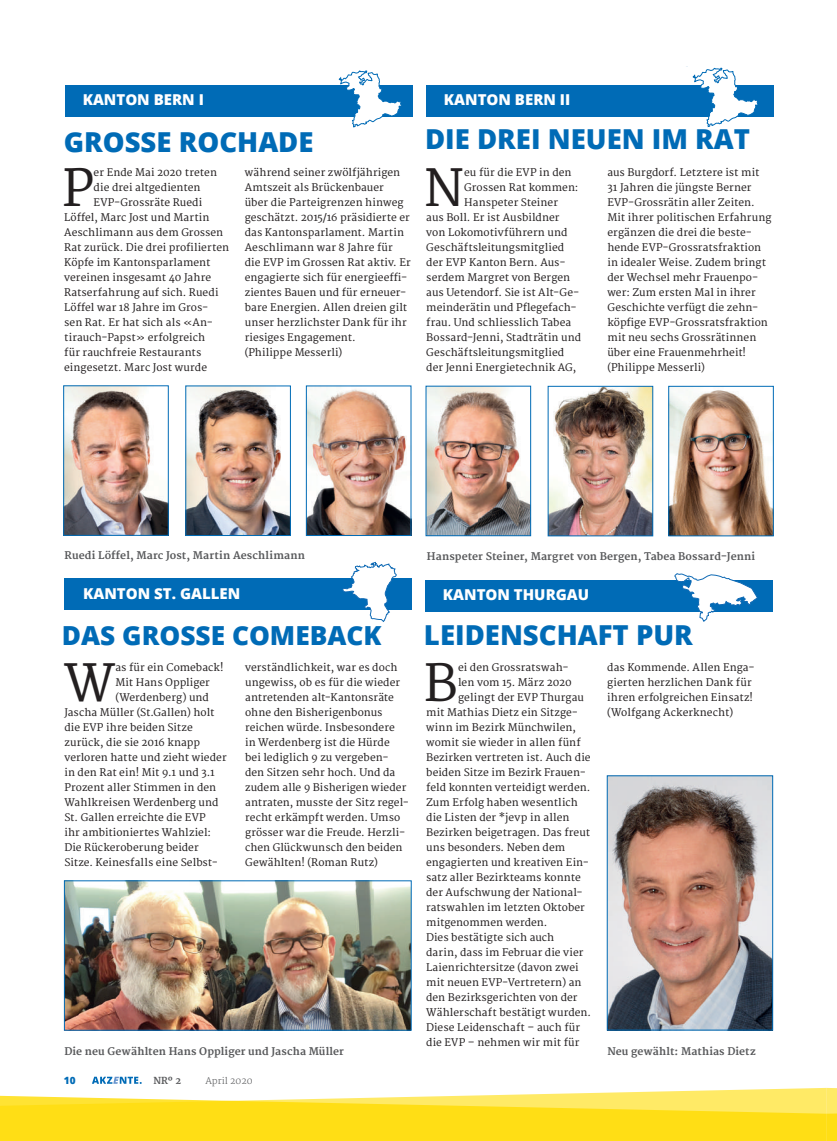
<style>
.page{position:relative;width:837px;height:1141px;background:#fff}
.page>*{position:absolute;margin:0;border:0;box-sizing:border-box;transform-origin:0 0}
.t1{font:49.75px "Merriweather";color:#231f20}
.t2{font:800 27.5px "Open Sans";color:#006bb6}
.t3{font:800 26.25px "Open Sans";color:#006bb6}
.t4{font:800 15px "Open Sans";color:#fff}
.t5{font:10.25px/15px "Merriweather";letter-spacing:.005em;color:#231f20}
.t6{font:700 10.25px "Merriweather";letter-spacing:.01em;color:#57585a}
.t7{font:800 10px "Open Sans";color:#006bb6}
.t8{font:700 9.38px "Merriweather";color:#57585a}
.t9{font:300 9px "Merriweather";color:#57585a}
</style>
<div class="page">
<svg style="left:0;top:1077px;width:836px;height:64px"></svg>
<div style="left:426px;top:85px;width:347px;height:31px;background:#006bb6"></div>
<svg style="left:692px;top:67px;width:66px;height:61px"></svg>
<div style="left:65px;top:85px;width:347px;height:31px;background:#006bb6"></div>
<img style="left:65px;top:388px;width:101px;height:145px">
<svg style="left:338px;top:70px;width:64px;height:57px"></svg>
<div style="left:64px;top:579px;width:348px;height:31px;background:#006bb6"></div>
<img style="left:66px;top:883px;width:343px;height:145px">
<svg style="left:342px;top:562px;width:54px;height:60px"></svg>
<img style="left:187px;top:388px;width:101px;height:146px">
<img style="left:308px;top:389px;width:101px;height:145px">
<div style="left:306px;top:386px;width:105px;height:150px;border:1px solid #006bb6"></div>
<img style="left:427px;top:388px;width:101px;height:146px">
<img style="left:549px;top:388px;width:101px;height:146px">
<div style="left:547px;top:386px;width:105px;height:150px;border:1px solid #006bb6"></div>
<img style="left:670px;top:388px;width:101px;height:146px">
<div style="left:668px;top:386px;width:105px;height:150px;border:1px solid #006bb6"></div>
<div style="left:425px;top:580px;width:347px;height:32px;background:#006bb6"></div>
<img style="left:609px;top:778px;width:161px;height:250px">
<div style="left:607px;top:776px;width:165px;height:254px;border:1px solid #006bb6"></div>
<svg style="left:674px;top:573px;width:83px;height:49px"></svg>
<h3 class="t4" style="left:83px;top:88px;width:123px">KANTON BERN I</h3>
<h3 class="t4" style="left:444px;top:88px;width:128px">KANTON BERN II</h3>
<h2 class="t2" style="left:64px;top:121px;width:251px">GROSSE ROCHADE</h2>
<h1 class="t1" style="left:62px;top:159px;width:33px">P</h1>
<p class="t5" style="left:94px;top:165px;width:125px">er Ende Mai 2020 treten</p>
<p class="t5" style="left:94px;top:180px;width:108px">die drei altgedienten</p>
<p class="t5" style="left:94px;top:195px;width:110px">EVP-Grossräte Ruedi</p>
<p class="t5" style="left:64px;top:210px;width:147px">Löffel, Marc Jost und Martin</p>
<p class="t5" style="left:64px;top:225px;width:160px">Aeschlimann aus dem Grossen</p>
<p class="t5" style="left:64px;top:240px;width:166px">Rat zurück. Die drei profilierten</p>
<p class="t5" style="left:64px;top:255px;width:148px">Köpfe im Kantonsparlament</p>
<p class="t5" style="left:64px;top:270px;width:148px">vereinen insgesamt 40 Jahre</p>
<p class="t5" style="left:64px;top:285px;width:156px">Ratserfahrung auf sich. Ruedi</p>
<p class="t5" style="left:64px;top:300px;width:146px">Löffel war 18 Jahre im Gros-</p>
<p class="t5" style="left:64px;top:315px;width:150px">sen Rat. Er hat sich als «An-</p>
<p class="t5" style="left:64px;top:330px;width:142px">tirauch-Papst» erfolgreich</p>
<p class="t5" style="left:64px;top:345px;width:138px">für rauchfreie Restaurants</p>
<p class="t5" style="left:64px;top:360px;width:144px">eingesetzt. Marc Jost wurde</p>
<p class="t5" style="left:245px;top:165px;width:167px">während seiner zwölfjährigen<br>Amtszeit als Brückenbauer<br>über die Parteigrenzen hinweg geschätzt. 2015/16 präsidierte er das Kantonsparlament. Martin<br>Aeschlimann war 8 Jahre für die EVP im Grossen Rat aktiv. Er engagierte sich für energieeffi&shy;zientes Bauen und für erneuer&shy;bare Energien. Allen dreien gilt unser herzlichster Dank für ihr riesiges Engagement.<br>(Philippe Messerli)</p>
<h2 class="t2" style="left:425px;top:119px;width:326px">DIE DREI NEUEN IM RAT</h2>
<p class="t5" style="left:607px;top:165px;width:165px">aus Burgdorf. Letztere ist mit<br>31 Jahren die jüngste Berner<br>EVP-Grossrätin aller Zeiten.<br>Mit ihrer politischen Erfahrung ergänzen die drei die beste&shy;hende EVP-Grossratsfraktion in idealer Weise. Zudem bringt der Wechsel mehr Frauenpo&shy;wer: Zum ersten Mal in ihrer<br>Geschichte verfügt die zehn&shy;köpfige EVP-Grossratsfraktion mit neu sechs Grossrätinnen über eine Frauenmehrheit! (Philippe Messerli)</p>
<h1 class="t1" style="left:423px;top:159px;width:42px">N</h1>
<p class="t5" style="left:464px;top:165px;width:109px">eu für die EVP in den</p>
<p class="t5" style="left:464px;top:180px;width:116px">Grossen Rat kommen:</p>
<p class="t5" style="left:464px;top:195px;width:95px">Hanspeter Steiner</p>
<p class="t5" style="left:426px;top:210px;width:135px">aus Boll. Er ist Ausbildner</p>
<p class="t5" style="left:426px;top:225px;width:143px">von Lokomotivführern und</p>
<p class="t5" style="left:426px;top:240px;width:139px">Geschäftsleitungsmitglied</p>
<p class="t5" style="left:426px;top:255px;width:141px">der EVP Kanton Bern. Aus-</p>
<p class="t5" style="left:426px;top:270px;width:145px">serdem Margret von Bergen</p>
<p class="t5" style="left:426px;top:285px;width:154px">aus Uetendorf. Sie ist Alt-Ge-</p>
<p class="t5" style="left:426px;top:300px;width:152px">meinderätin und Pflegefach-</p>
<p class="t5" style="left:426px;top:315px;width:146px">frau. Und schliesslich Tabea</p>
<p class="t5" style="left:426px;top:330px;width:156px">Bossard-Jenni, Stadträtin und</p>
<p class="t5" style="left:426px;top:345px;width:139px">Geschäftsleitungsmitglied</p>
<p class="t5" style="left:426px;top:360px;width:151px">der Jenni Energietechnik AG,</p>
<p class="t6" style="left:65px;top:550px;width:242px">Ruedi Löffel, Marc Jost, Martin Aeschlimann</p>
<h3 class="t4" style="left:83px;top:582px;width:158px">KANTON ST. GALLEN</h3>
<h3 class="t3" style="left:62px;top:615px;width:321px">DAS GROSSE COMEBACK</h3>
<p class="t5" style="left:245px;top:660px;width:165px">verständlichkeit, war es doch ungewiss, ob es für die wieder antretenden alt-Kantonsräte ohne den Bisherigenbonus reichen würde. Insbesondere<br>in Werdenberg ist die Hürde<br>bei lediglich 9 zu vergeben&shy;den Sitzen sehr hoch. Und da zudem alle 9 Bisherigen wieder antraten, musste der Sitz regel&shy;recht erkämpft werden. Umso grösser war die Freude. Herzli&shy;chen Glückwunsch den beiden<br>Gewählten! (Roman Rutz)</p>
<h1 class="t1" style="left:64px;top:654px;width:53px">W</h1>
<p class="t5" style="left:115px;top:660px;width:110px">as für ein Comeback!</p>
<p class="t5" style="left:115px;top:675px;width:96px">Mit Hans Oppliger</p>
<p class="t5" style="left:115px;top:690px;width:95px">(Werdenberg) und</p>
<p class="t5" style="left:64px;top:705px;width:151px">Jascha Müller (St.Gallen) holt</p>
<p class="t5" style="left:64px;top:720px;width:130px">die EVP ihre beiden Sitze</p>
<p class="t5" style="left:64px;top:735px;width:137px">zurück, die sie 2016 knapp</p>
<p class="t5" style="left:64px;top:750px;width:164px">verloren hatte und zieht wieder</p>
<p class="t5" style="left:64px;top:765px;width:152px">in den Rat ein! Mit 9.1 und 3.1</p>
<p class="t5" style="left:64px;top:780px;width:153px">Prozent aller Stimmen in den</p>
<p class="t5" style="left:64px;top:795px;width:156px">Wahlkreisen Werdenberg und</p>
<p class="t5" style="left:64px;top:810px;width:143px">St. Gallen erreichte die EVP</p>
<p class="t5" style="left:64px;top:825px;width:148px">ihr ambitioniertes Wahlziel:</p>
<p class="t5" style="left:64px;top:840px;width:136px">Die Rückeroberung beider</p>
<p class="t5" style="left:64px;top:855px;width:155px">Sitze. Keinesfalls eine Selbst-</p>
<p class="t6" style="left:64px;top:1045px;width:281px">Die neu Gewählten Hans Oppliger und Jascha Müller</p>
<p class="t7" style="left:64px;top:1073px;width:13px">10</p>
<p class="t8" style="left:153px;top:1075px;width:29px">NRº 2</p>
<p class="t9" style="left:205px;top:1075px;width:49px">April 2020</p>
<p class="t6" style="left:427px;top:550px;width:329px">Hanspeter Steiner, Margret von Bergen, Tabea Bossard-Jenni</p>
<h3 class="t4" style="left:443px;top:583px;width:148px">KANTON THURGAU</h3>
<h2 class="t2" style="left:424px;top:614px;width:270px">LEIDENSCHAFT PUR</h2>
<p class="t5" style="left:607px;top:660px;width:149px">das Kommende. Allen Enga&shy;gierten herzlichen Dank für ihren erfolgreichen Einsatz! (Wolfgang Ackerknecht)</p>
<h1 class="t1" style="left:423px;top:654px;width:36px">B</h1>
<p class="t5" style="left:458px;top:660px;width:112px">ei den Grossratswah-</p>
<p class="t5" style="left:458px;top:675px;width:115px">len vom 15. März 2020</p>
<p class="t5" style="left:458px;top:690px;width:127px">gelingt der EVP Thurgau</p>
<p class="t5" style="left:426px;top:705px;width:153px">mit Mathias Dietz ein Sitzge-</p>
<p class="t5" style="left:426px;top:720px;width:151px">winn im Bezirk Münchwilen,</p>
<p class="t5" style="left:426px;top:735px;width:156px">womit sie wieder in allen fünf</p>
<p class="t5" style="left:426px;top:750px;width:166px">Bezirken vertreten ist. Auch die</p>
<p class="t5" style="left:426px;top:765px;width:161px">beiden Sitze im Bezirk Frauen-</p>
<p class="t5" style="left:426px;top:780px;width:165px">feld konnten verteidigt werden.</p>
<p class="t5" style="left:426px;top:795px;width:153px">Zum Erfolg haben wesentlich</p>
<p class="t5" style="left:426px;top:810px;width:145px">die Listen der *jevp in allen</p>
<p class="t5" style="left:426px;top:825px;width:165px">Bezirken beigetragen. Das freut</p>
<p class="t5" style="left:426px;top:840px;width:140px">uns besonders. Neben dem</p>
<p class="t5" style="left:426px;top:855px;width:164px">engagierten und kreativen Ein-</p>
<p class="t5" style="left:426px;top:870px;width:156px">satz aller Bezirkteams konnte</p>
<p class="t5" style="left:426px;top:885px;width:158px">der Aufschwung der National-</p>
<p class="t5" style="left:426px;top:900px;width:160px">ratswahlen im letzten Oktober</p>
<p class="t5" style="left:426px;top:915px;width:123px">mitgenommen werden.</p>
<p class="t5" style="left:426px;top:930px;width:130px">Dies bestätigte sich auch</p>
<p class="t5" style="left:426px;top:945px;width:159px">darin, dass im Februar die vier</p>
<p class="t5" style="left:426px;top:960px;width:154px">Laienrichtersitze (davon zwei</p>
<p class="t5" style="left:426px;top:975px;width:157px">mit neuen EVP-Vertretern) an</p>
<p class="t5" style="left:426px;top:990px;width:153px">den Bezirksgerichten von der</p>
<p class="t5" style="left:426px;top:1005px;width:166px">Wählerschaft bestätigt wurden.</p>
<p class="t5" style="left:426px;top:1020px;width:155px">Diese Leidenschaft – auch für</p>
<p class="t5" style="left:426px;top:1035px;width:155px">die EVP – nehmen wir mit für</p>
<p class="t6" style="left:607px;top:1045px;width:150px">Neu gewählt: Mathias Dietz</p>
</div>
